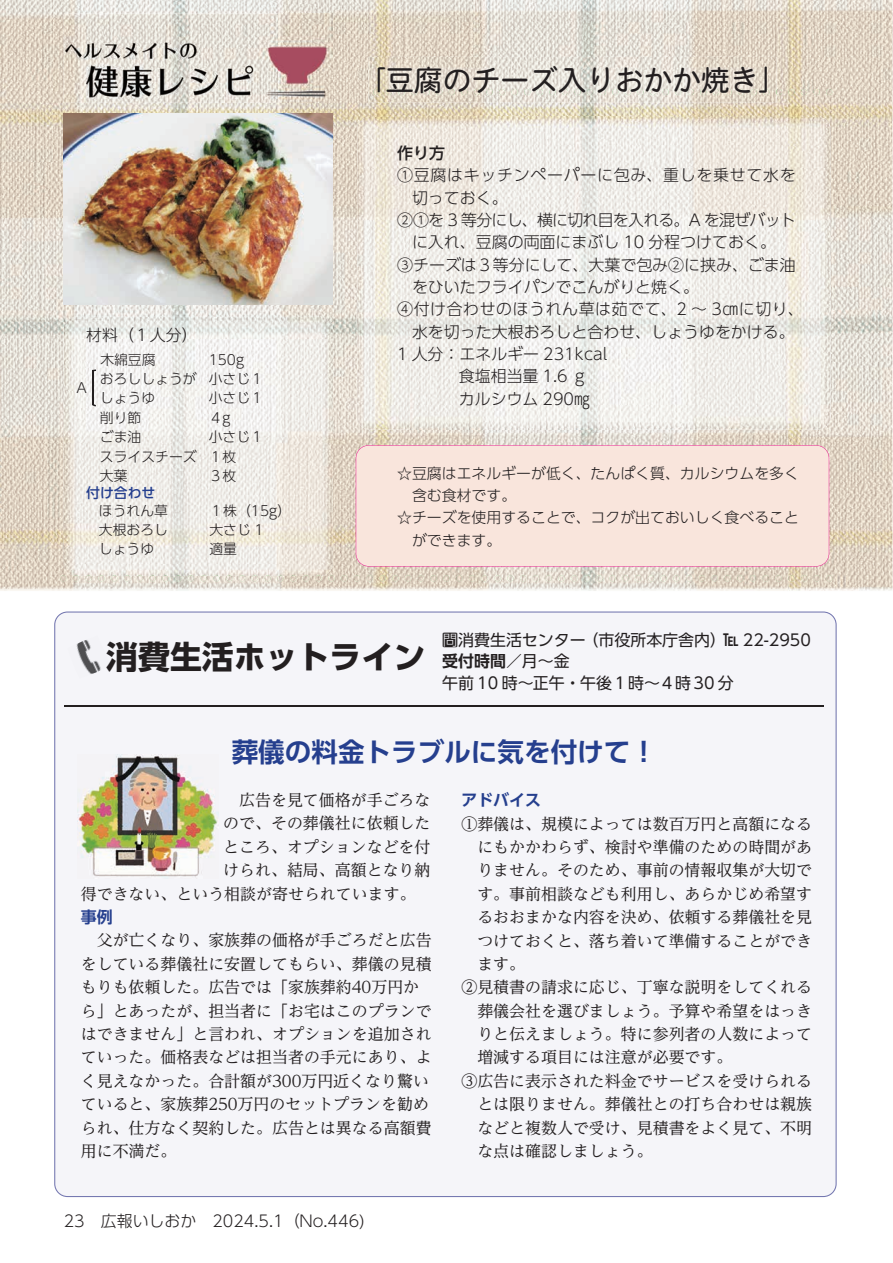
<style>
.page{position:relative;width:893px;height:1263px;background:#fff}
.page>*{position:absolute;margin:0;border:0;box-sizing:border-box;transform-origin:0 0}
.t1{font:700 31.95px "UD Shin Go Pr 6 N";color:#231f20}
.t2{font:28.65px "Heisei Maru Go Std W4";color:#231f20}
.t3{font:700 26.55px "UD Shin Go Pr 6 N De";color:#253f8e}
.t4{font:15.9px/23.4px "UD Reimin Pr 6 N";color:#231f20}
.t5{font:300 15.9px "UD Shin Go Pr 6 N";color:#231f20}
.t6{font:15.9px "UD Shin Go Pr 6 N";color:#231f20}
.t7{font:300 15.9px "UD Shin Go Pr 6 N";letter-spacing:-.05em;color:#231f20}
.t8{font:300 15.9px "UD Shin Go Pr 6 N";letter-spacing:.035em;color:#231f20}
.t9{font:300 15.9px "UD Shin Go Pr 6 N";letter-spacing:.045em;color:#231f20}
.t10{font:700 15.9px "UD Shin Go Pr 6 N De";color:#231f20}
.t11{font:700 15.9px "UD Shin Go Pr 6 N De";color:#253f8e}
.t12{font:500 15.9px "UD Shin Go Pr 6 N";color:#231f20}
.t13{font:300 14.85px "UD Shin Go Pr 6 N";color:#231f20}
.t14{font:300 13.8px/19.2px "UD Shin Go Pr 6 N";color:#231f20}
.t15{font:500 13.8px "UD Shin Go Pr 6 N";color:#253f8e}
.s1{font-family:"UD Shin M Go Pr 6 N";font-size:26.55px}
.s2{font-family:"UD Shin M Go Pr 6 N";font-size:27.6px}
.s3{font-weight:300}
.s4{font-family:"UD Shin Go Pr 6 N"}
.s5{font-family:"UD Shin Go Pr 6 N";font-weight:400}
.s6{font-weight:500}
</style>
<div class="page">
<div style="left:54px;top:611px;width:783px;height:586px;background:#f5f5f9"></div>
<hr style="left:64px;top:706px;width:759px;height:1px;background:#231f20">
<img style="left:67px;top:636px;width:43px;height:42px">
<img style="left:77px;top:755px;width:141px;height:123px">
<img style="left:0;top:0;width:892px;height:161px">
<img style="left:788px;top:161px;width:104px;height:430px">
<img style="left:473px;top:429px;width:315px;height:162px">
<img style="left:315px;top:376px;width:158px;height:215px">
<img style="left:0;top:161px;width:357px;height:161px">
<img style="left:333px;top:322px;width:24px;height:54px">
<img style="left:0;top:538px;width:315px;height:53px">
<img style="left:0;top:322px;width:64px;height:216px">
<img style="left:60px;top:575px;width:773px;height:6px">
<img style="left:64px;top:14px;width:268px;height:89px">
<svg style="left:64px;top:73px;width:14px;height:1px"></svg>
<img style="left:368px;top:57px;width:408px;height:45px">
<svg style="left:373px;top:89px;width:459px;height:6px;background:#e2dcce"></svg>
<img style="left:64px;top:317px;width:269px;height:259px">
<img style="left:74px;top:575px;width:247px;height:1px">
<img style="left:357px;top:117px;width:474px;height:312px">
<div style="left:356px;top:445px;width:473px;height:121px;background:#f9e5dc"></div>
<img style="left:64px;top:114px;width:268px;height:191px">
<hr style="left:92px;top:371px;width:2px;height:34px;background:#231f20">
<p class="t5" style="left:86px;top:322px;width:113px">材料（１人分(</p>
<p class="t14" style="left:100px;top:349px;width:98px">木綿豆腐<br>おろししょうがしょうゆ</p>
<p class="t14" style="left:77px;top:378px;width:12px">A</p>
<p class="t14" style="left:209px;top:349px;width:37px">150g</p>
<p class="t14" style="left:209px;top:368px;width:57px">小さじ１</p>
<p class="t14" style="left:209px;top:387px;width:57px">小さじ１</p>
<p class="t14" style="left:100px;top:408px;width:98px">削り節<br>ごま油<br>スライスチーズ大葉</p>
<p class="t14" style="left:209px;top:408px;width:57px">４g<br>小さじ１<br>１枚<br>３枚</p>
<p class="t14" style="left:99px;top:501px;width:71px;text-align:justify">ほうれん草大根おろししょうゆ</p>
<p class="t14" style="left:209px;top:501px;width:83px">１株（15 (g大さじ 1<br>適量</p>
<p class="t15" style="left:86px;top:482px;width:71px">付け合わせ</p>
<h2 class="t2" style="left:359px;top:61px;width:429px"><span class="s1">「</span>豆腐のチーズ入りおかか焼き<span class="s2">「</span></h2>
<p class="t12" style="left:397px;top:140px;width:49px">作り方</p>
<p class="t9" style="left:397px;top:162px;width:400px">①豆腐はキッチンペーパーに包み、重しを乗せて水を</p>
<p class="t5" style="left:412px;top:185px;width:97px">切っておく。</p>
<p class="t7" style="left:397px;top:207px;width:400px">②①を 3 等分にし、横に切れ目を入れる。A を混ぜバット</p>
<p class="t5" style="left:412px;top:229px;width:365px">に入れ、豆腐の両面にまぶし 10 分程つけておく。</p>
<p class="t5" style="left:397px;top:252px;width:400px">③チーズは３等分にして、大葉で包み②に挟み、ごま油</p>
<p class="t5" style="left:412px;top:274px;width:289px">をひいたフライパンでこんがりと焼く。</p>
<p class="t8" style="left:397px;top:296px;width:408px">④付け合わせのほうれん草は茹でて、2 ～ 3㎝に切り、</p>
<p class="t5" style="left:412px;top:319px;width:384px">水を切った大根おろしと合わせ、しょうゆをかける。</p>
<p class="t5" style="left:397px;top:341px;width:211px">1 人分：エネルギー 231kcal</p>
<p class="t5" style="left:459px;top:363px;width:130px">食塩相当量 1.6 ｇ</p>
<p class="t5" style="left:459px;top:386px;width:133px">カルシウム 290㎎</p>
<p class="t13" style="left:397px;top:461px;width:403px">☆豆腐はエネルギーが低く、たんぱく質、カルシウムを多く</p>
<p class="t13" style="left:412px;top:483px;width:106px">含む食材です。</p>
<p class="t13" style="left:397px;top:505px;width:403px">☆チーズを使用することで、コクが出ておいしく食べること</p>
<p class="t13" style="left:412px;top:528px;width:91px">ができます。</p>
<h1 class="t1" style="left:106px;top:631px;width:320px">消費生活ホットライン</h1>
<p class="t6" style="left:583px;top:627px;width:145px">（市役所本庁舎内(</p>
<p class="t6" style="left:442px;top:627px;width:145px"><span class="s3">問</span>消費生活センター</p>
<p class="t10" style="left:442px;top:648px;width:129px">受付時間<span class="s4">／</span><span class="s5">月～金</span></p>
<p class="t6" style="left:442px;top:670px;width:293px">午前 10 時～正午・午後１時～４時30 分</p>
<p class="t6" style="left:723px;top:627px;width:90px"><span class="s6">TEL</span> 22-2950</p>
<h3 class="t3" style="left:232px;top:730px;width:427px">葬儀の料金トラブルに気を付けて!</h3>
<p class="t4" style="left:223px;top:788px;width:209px">　広告を見て価格が手ごろな</p>
<p class="t4" style="left:223px;top:811px;width:209px">ので、その葬儀社に依頼した</p>
<p class="t4" style="left:223px;top:835px;width:209px">ところ、オプションなどを付</p>
<p class="t4" style="left:223px;top:858px;width:209px">けられ、結局、高額となり納</p>
<p class="t4" style="left:81px;top:881px;width:336px">得できない、という相談が寄せられています。</p>
<p class="t11" style="left:81px;top:904px;width:33px">事例</p>
<p class="t4" style="left:81px;top:928px;width:352px;text-indent:16px">父が亡くなり、家族葬の価格が手ごろだと広告をしている葬儀社に安置してもらい、葬儀の見積もりも依頼した。広告では「家族葬約40万円から」とあったが、担当者に「お宅はこのプランではできません」と言われ、オプションを追加されていった。価格表などは担当者の手元にあり、よく見えなかった。合計額が300万円近くなり驚いていると、家族葬250万円のセットプランを勧められ、仕方なく契約した。広告とは異なる高額費用に不満だ。</p>
<p class="t11" style="left:461px;top:787px;width:81px">アドバイス</p>
<p class="t4" style="left:461px;top:811px;width:352px">①葬儀は、規模によっては数百万円と高額になる</p>
<p class="t4" style="left:477px;top:835px;width:336px">にもかかわらず、検討や準備のための時間があ</p>
<p class="t4" style="left:477px;top:858px;width:336px">りません。そのため、事前の情報収集が大切で</p>
<p class="t4" style="left:477px;top:881px;width:336px">す。事前相談なども利用し、あらかじめ希望す</p>
<p class="t4" style="left:477px;top:905px;width:336px">るおおまかな内容を決め、依頼する葬儀社を見</p>
<p class="t4" style="left:477px;top:928px;width:336px">つけておくと、落ち着いて準備することができ</p>
<p class="t4" style="left:477px;top:952px;width:49px">ます。</p>
<p class="t4" style="left:461px;top:975px;width:352px">②見積書の請求に応じ、丁寧な説明をしてくれる</p>
<p class="t4" style="left:477px;top:998px;width:336px">葬儀会社を選びましょう。予算や希望をはっき</p>
<p class="t4" style="left:477px;top:1022px;width:336px">りと伝えましょう。特に参列者の人数によって</p>
<p class="t4" style="left:477px;top:1045px;width:257px">増減する項目には注意が必要です。</p>
<p class="t4" style="left:461px;top:1069px;width:352px">③広告に表示された料金でサービスを受けられる</p>
<p class="t4" style="left:477px;top:1092px;width:336px">とは限りません。葬儀社との打ち合わせは親族</p>
<p class="t4" style="left:477px;top:1115px;width:336px">などと複数人で受け、見積書をよく見て、不明</p>
<p class="t4" style="left:477px;top:1139px;width:177px">な点は確認しましょう。</p>
<p class="t5" style="left:64px;top:1208px;width:303px">23　広報いしおか　2024.5.1（No.446(</p>
</div>
